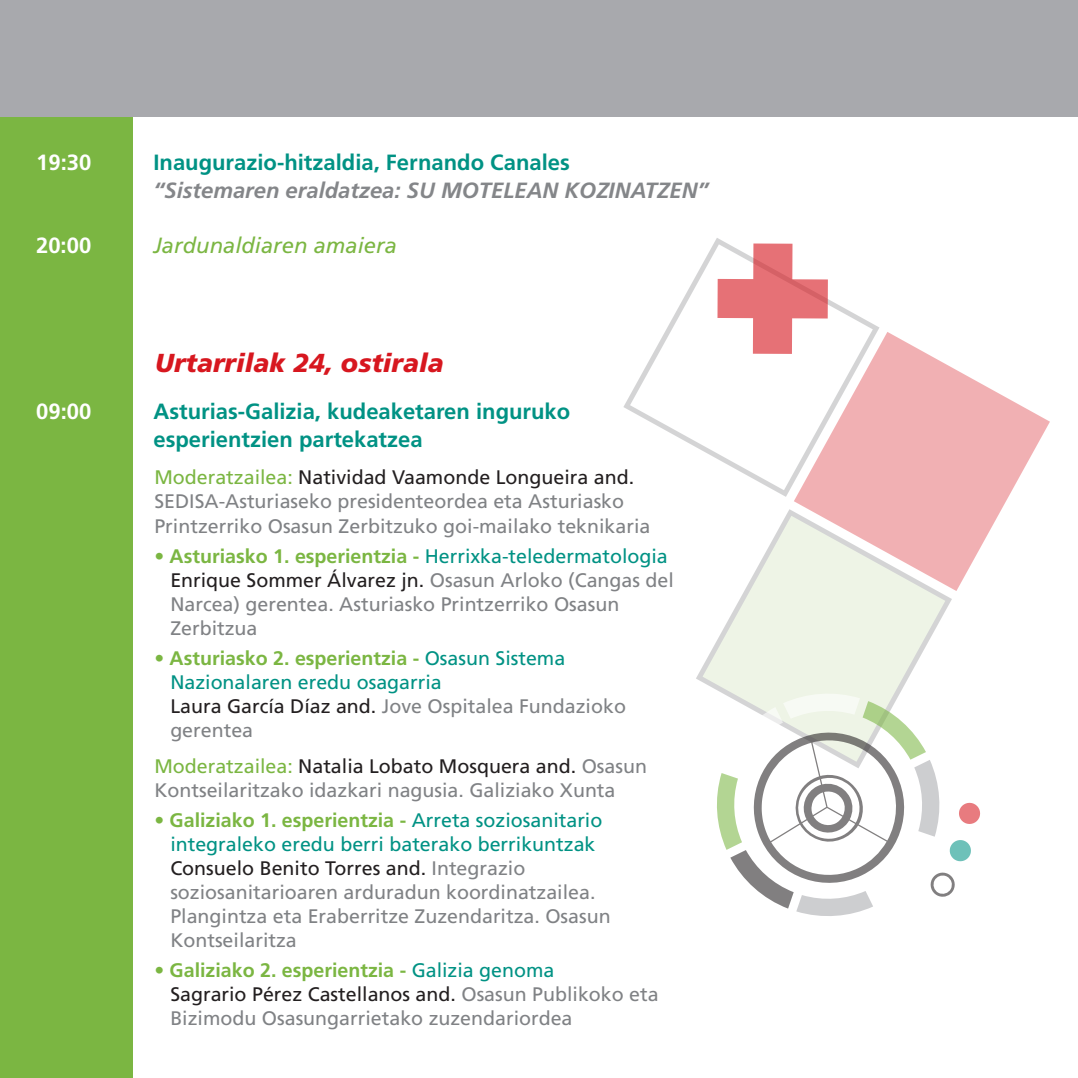
<style>
.page{position:relative;width:1078px;height:1078px;background:#fff}
.page>*{position:absolute;margin:0;border:0;box-sizing:border-box;transform-origin:0 0}
.t1{font:italic 900 26px "Frutiger";color:#d7171f}
.t2{font:700 22px/28px "Frutiger";color:#009284}
.t3{font:italic 700 22px "Frutiger";color:#848689}
.t4{font:italic 22px "Frutiger";color:#7bb642}
.t5{font:700 22px "Frutiger";color:#fff}
.t6{font:19.6px/24px "Frutiger";color:#808285}
.t7{font:19.6px/24px "Frutiger";color:#009284}
.s1{color:#7bb642}
.s2{color:#231f20}
.s3{font-weight:700;color:#7bb642}
.s4{color:#009284}
.s5{color:#808285}
</style>
<div class="page">
<div style="left:0;top:25px;width:132px;height:1052px;background:#7bb642"></div>
<div style="left:0;top:0;width:1077px;height:117px;background:#a8a9ad"></div>
<svg style="left:794px;top:332px;width:255px;height:259px;fill:#f1b0b3"></svg>
<svg style="left:623px;top:238px;width:256px;height:258px"></svg>
<svg style="left:696px;top:509px;width:255px;height:184px;fill:#eef4e6"></svg>
<svg style="left:717px;top:243px;width:110px;height:111px"></svg>
<svg style="left:717px;top:693px;width:262px;height:222px"></svg>
<p class="t5" style="left:36px;top:150px;width:57px">19:30</p>
<p class="t2" style="left:153px;top:148px;width:418px">Inaugurazio-hitzaldia, Fernando Canales</p>
<p class="t3" style="left:153px;top:178px;width:556px">“Sistemaren eraldatzea: SU MOTELEAN KOZINATZEN”</p>
<p class="t5" style="left:36px;top:232px;width:57px">20:00</p>
<p class="t4" style="left:153px;top:232px;width:245px">Jardunaldiaren amaiera</p>
<h1 class="t1" style="left:155px;top:347px;width:290px">Urtarrilak 24, ostirala</h1>
<p class="t5" style="left:36px;top:398px;width:57px">09:00</p>
<p class="t2" style="left:153px;top:397px;width:418px">Asturias-Galizia, kudeaketaren inguruko esperientzien partekatzea</p>
<p class="t6" style="left:154px;top:465px;width:497px"><span class="s1">Moderatzailea:</span> <span class="s2">Natividad Vaamonde Longueira and.<br></span>SEDISA-Asturiaseko presidenteordea eta Asturiasko<br>Printzerriko Osasun Zerbitzuko goi-mailako teknikaria</p>
<p class="t6" style="left:170px;top:543px;width:505px;text-indent:-16px"><span class="s3">• Asturiasko 1. esperientzia -</span> <span class="s4">Herrixka-teledermatologia </span><span class="s2">Enrique Sommer Álvarez jn.</span> Osasun Arloko (Cangas del Narcea) gerentea. Asturiasko Printzerriko Osasun Zerbitzua</p>
<p class="t7" style="left:170px;top:645px;width:457px;text-indent:-16px"><span class="s3">• Asturiasko 2. esperientzia -</span> Osasun Sistema Nazionalaren eredu osagarria<br><span class="s2">Laura García Díaz and.</span> <span class="s5">Jove Ospitalea Fundazioko gerentea</span></p>
<p class="t6" style="left:154px;top:753px;width:494px"><span class="s1">Moderatzailea:</span> <span class="s2">Natalia Lobato Mosquera and.</span> Osasun<br>Kontseilaritzako idazkari nagusia. Galiziako Xunta</p>
<p class="t6" style="left:170px;top:807px;width:442px;text-indent:-16px"><span class="s3">• Galiziako 1. esperientzia -</span> <span class="s4">Arreta soziosanitario integraleko eredu berri baterako berrikuntzak </span><span class="s2">Consuelo Benito Torres and.</span> Integrazio soziosanitarioaren arduradun koordinatzailea.<br>Plangintza eta Eraberritze Zuzendaritza. Osasun Kontseilaritza</p>
<p class="t6" style="left:170px;top:957px;width:490px;text-indent:-16px"><span class="s3">• Galiziako 2. esperientzia -</span> <span class="s4">Galizia genoma<br></span><span class="s2">Sagrario Pérez Castellanos and.</span> Osasun Publikoko eta<br>Bizimodu Osasungarrietako zuzendariordea</p>
</div>
